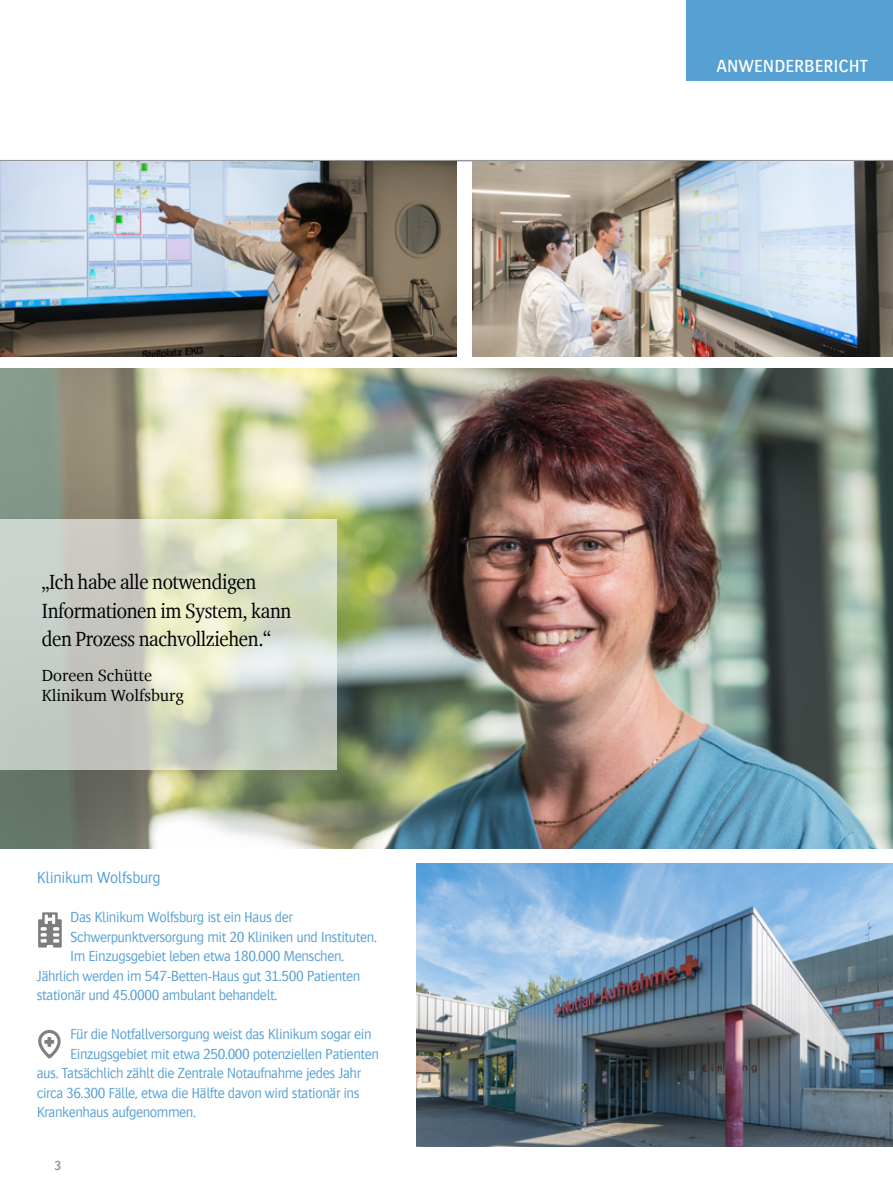
<style>
.page{position:relative;width:893px;height:1191px;background:#fff}
.page>*{position:absolute;margin:0;border:0;box-sizing:border-box;transform-origin:0 0}
.t1{font:21px/28.5px "Charter ITC For Agfa";letter-spacing:-.02em;color:#000;scale:.91 1}
.t2{font:500 18px "Bosis For Agfa";color:#fff}
.t3{font:16.5px/19.8px "Charter ITC For Agfa";color:#000}
.t4{font:300 16.5px "Bosis For Agfa";letter-spacing:-.02em;color:#56a0d3}
.t5{font:300 15px "Bosis For Agfa";letter-spacing:-.03em;color:#56a0d3}
.t6{font:600 13.5px "Bosis For Agfa";color:#939598}
</style>
<div class="page">
<div style="left:686px;top:0;width:207px;height:81px;background:#56a0d3"></div>
<hr style="left:0;top:160px;width:893px;height:1px;background:#939598">
<img style="left:417px;top:863px;width:476px;height:283px">
<img style="left:0;top:161px;width:457px;height:195px">
<img style="left:472px;top:161px;width:421px;height:195px">
<img style="left:0;top:368px;width:893px;height:480px">
<svg style="left:0;top:520px;width:337px;height:250px"></svg>
<svg style="left:38px;top:912px;width:24px;height:35px"></svg>
<svg style="left:38px;top:1030px;width:23px;height:28px"></svg>
<h1 class="t1" style="left:42px;top:567px;width:276px">„Ich habe alle notwendigen<br>Informationen im System, kann den Prozess nachvollziehen.“</h1>
<p class="t3" style="left:42px;top:665px;width:144px">Doreen Schütte<br>Klinikum Wolfsburg</p>
<p class="t4" style="left:37px;top:869px;width:125px">Klinikum Wolfsburg</p>
<p class="t5" style="left:70px;top:909px;width:224px">Das Klinikum Wolfsburg ist ein Haus der</p>
<p class="t5" style="left:70px;top:928px;width:308px">Schwerpunktversorgung mit 20 Kliniken und I nstituten.</p>
<p class="t5" style="left:70px;top:948px;width:275px">I m Einzugsgebiet leben etwa 180.000 Menschen.</p>
<p class="t5" style="left:37px;top:967px;width:325px">Jährlich werden im 547-Betten-Haus gut 31.500 Patienten</p>
<p class="t5" style="left:37px;top:987px;width:242px">stationär und 45.0000 ambulant behandelt.</p>
<p class="t5" style="left:70px;top:1026px;width:303px">Für die Notfallversorgung weist das Klinikum sogar ein</p>
<p class="t5" style="left:70px;top:1045px;width:310px">Einzugsgebiet mit etwa 250.000 potenziellen Patienten</p>
<p class="t5" style="left:37px;top:1065px;width:326px">aus. Tatsächlich zählt die Zentrale Notaufnahme jedes Jahr</p>
<p class="t5" style="left:37px;top:1084px;width:324px">circa 36.300 Fälle, etwa die H älfte davon wird stationär ins</p>
<p class="t5" style="left:37px;top:1104px;width:161px">Krankenhaus aufgenommen.</p>
<p class="t6" style="left:54px;top:1158px;width:9px">3</p>
<p class="t2" style="left:716px;top:56px;width:153px">ANWENDERBERICHT</p>
</div>
